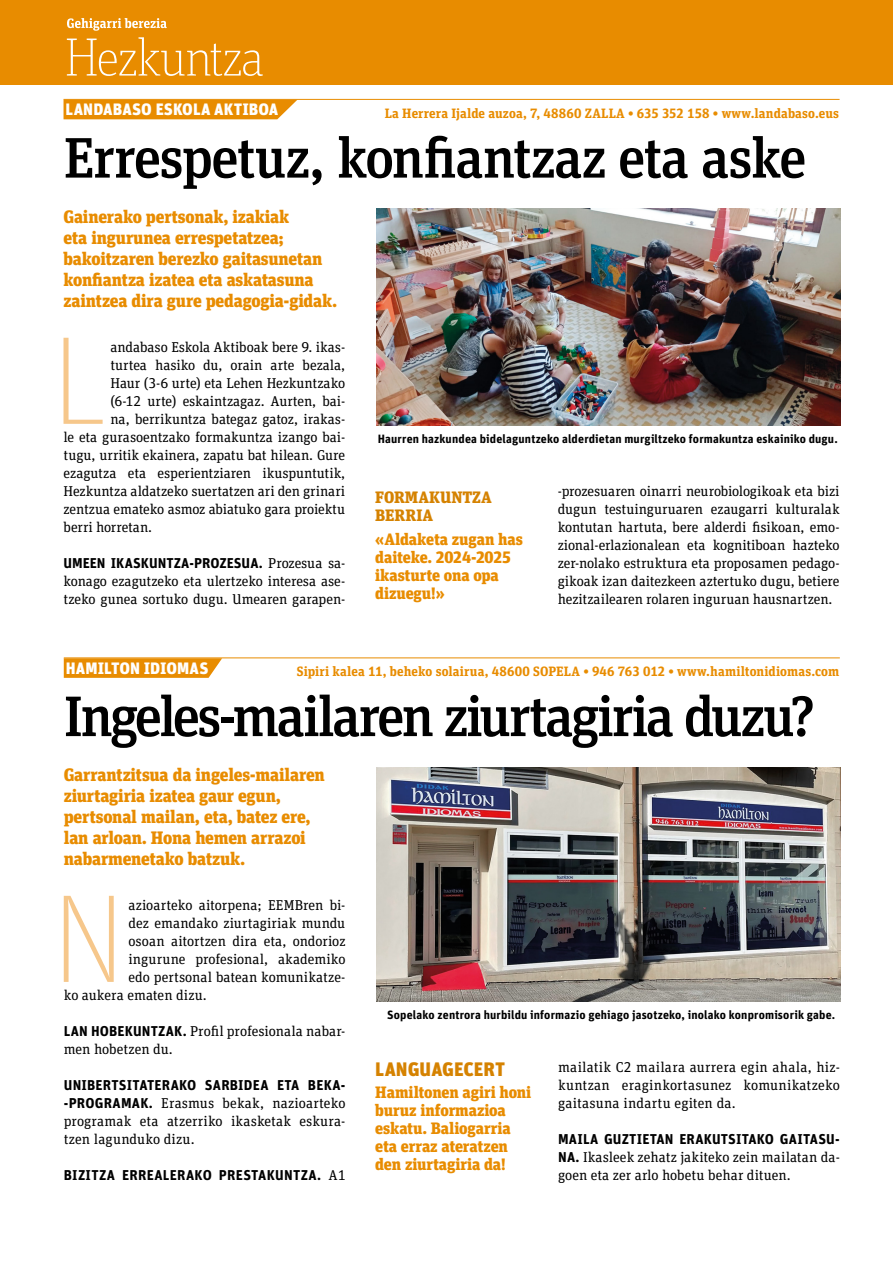
<style>
.page{position:relative;width:893px;height:1263px;background:#fff}
.page>*{position:absolute;margin:0;border:0;box-sizing:border-box;transform-origin:0 0}
.GEHIGARRIA_Testua_kapitularrarekin{font:100 125.7px "FF Unit Pro";color:#f6c78b}
.GEHIGARRIA_Titularra_1{font:500 57px "FF Unit Slab Pro";letter-spacing:-.05em;color:#000}
.GEHIGARRIA_Titularra_1-2{font:500 57px "FF Unit Slab Pro";letter-spacing:-.03em;color:#000}
.t1{font:100 54px "FF Unit Slab Pro";letter-spacing:-.03em;color:#fff}
.GEHIGARRIA_Zinta{font:900 19.5px "FF Unit Pro";color:#d58200}
.GEHIGARRIA_Sarrera{font:900 18px/21px "FF Unit Slab Pro";letter-spacing:-.01em;color:#e88c00}
.AIPUA{font:900 16.5px/18px "FF Unit Slab Pro";letter-spacing:-.01em;color:#e88c00}
.GEHIGARRIA_Ikastetxea{font:900 16.5px "FF Unit Pro";letter-spacing:.005em;color:#fff}
.AIPUA-2{font:900 16.5px/18px "FF Unit Slab Pro";color:#d58200}
.TESTUA_Tartekiarekin{font:14.25px/18px "FF Unit Slab Pro";color:#000;text-align:justify}
.GEHIGARRIA_Testua_kapitularrarekin-2{font:14.25px "FF Unit Slab Pro";color:#000}
.TESTUA_Tartekiarekin-2{font:700 14.25px "FF Unit Pro";letter-spacing:.02em;color:#000}
.GEHIGARRIA_Ikastetxea___datuak{font:700 13.5px "FF Unit Slab Pro";letter-spacing:.01em;color:#e88c00}
.t2{font:700 12px "FF Unit Pro";letter-spacing:.015em;color:#000}
.s1{font-family:"FF Unit Pro";font-weight:700}
.s2{font-family:"FF Unit Slab Pro";font-weight:400}
</style>
<div class="page">
<div style="left:0;top:0;width:893px;height:85px;background:#e88c00"></div>
<svg style="left:67px;top:18px;width:100px;height:13px"></svg>
<hr style="left:64px;top:657px;width:776px;height:1px;background:#e88c00">
<svg style="left:64px;top:658px;width:158px;height:20px;background:#e9920e"></svg>
<hr style="left:64px;top:99px;width:776px;height:1px;background:#e88c00">
<div style="left:64px;top:100px;width:233px;height:19px;background:#e88c00"></div>
<img style="left:377px;top:208px;width:463px;height:217px">
<img style="left:377px;top:768px;width:463px;height:233px">
<h3 class="t1" style="left:64px;top:24px;width:202px">Hezkuntza</h3>
<p class="GEHIGARRIA_Ikastetxea" style="left:66px;top:97px;width:214px">LANDABASO ESKOLA AKTIBOA</p>
<p class="GEHIGARRIA_Ikastetxea___datuak" style="left:385px;top:103px;width:456px">La Herrera Ijalde auzoa, 7, 48860 ZALLA • 635 352 158 • www.landabaso.eus</p>
<p class="GEHIGARRIA_Titularra_1-2" style="left:64px;top:118px;width:744px">Errespetuz, konfiantzaz eta aske</p>
<p class="GEHIGARRIA_Sarrera" style="left:64px;top:205px;width:275px">Gainerako pertsonak, izakiak<br>eta ingurunea errespetatzea; bakoitzaren berezko gaitasunetan konfiantza izatea eta askatasuna zaintzea dira gure pedagogia-gidak.</p>
<p class="GEHIGARRIA_Testua_kapitularrarekin" style="left:51px;top:304px;width:59px">L</p>
<p class="GEHIGARRIA_Testua_kapitularrarekin-2" style="left:110px;top:337px;width:236px">andabaso Eskola Aktiboak bere 9. ikas-</p>
<p class="GEHIGARRIA_Testua_kapitularrarekin-2" style="left:110px;top:355px;width:236px">turtea hasiko du, orain arte bezala,</p>
<p class="GEHIGARRIA_Testua_kapitularrarekin-2" style="left:110px;top:373px;width:236px">Haur (3-6 urte) eta Lehen Hezkuntzako</p>
<p class="GEHIGARRIA_Testua_kapitularrarekin-2" style="left:110px;top:391px;width:236px">(6-12 urte) eskaintzagaz. Aurten, bai-</p>
<p class="GEHIGARRIA_Testua_kapitularrarekin-2" style="left:110px;top:409px;width:236px">na, berrikuntza bategaz gatoz, irakas-</p>
<p class="GEHIGARRIA_Testua_kapitularrarekin-2" style="left:64px;top:427px;width:283px">le eta gurasoentzako formakuntza izango bai-</p>
<p class="GEHIGARRIA_Testua_kapitularrarekin-2" style="left:64px;top:445px;width:283px">tugu, urritik ekainera, zapatu bat hilean. Gure</p>
<p class="GEHIGARRIA_Testua_kapitularrarekin-2" style="left:64px;top:463px;width:283px">ezagutza eta esperientziaren ikuspuntutik,</p>
<p class="GEHIGARRIA_Testua_kapitularrarekin-2" style="left:64px;top:481px;width:283px">Hezkuntza aldatzeko suertatzen ari den grinari</p>
<p class="GEHIGARRIA_Testua_kapitularrarekin-2" style="left:64px;top:499px;width:283px">zentzua emateko asmoz abiatuko gara proiektu</p>
<p class="GEHIGARRIA_Testua_kapitularrarekin-2" style="left:64px;top:517px;width:90px">berri horretan.</p>
<p class="TESTUA_Tartekiarekin" style="left:64px;top:553px;width:283px"><span class="s1">UMEEN IKASKUNTZA-PROZESUA.</span> Prozesua sa&shy;konago ezagutzeko eta ulertzeko interesa ase&shy;tzeko gunea sortuko dugu. Umearen garapen-</p>
<p class="t2" style="left:378px;top:430px;width:462px">Haurren hazkundea bidelaguntzeko alderdietan murgiltzeko formakuntza eskainiko dugu.</p>
<p class="AIPUA-2" style="left:375px;top:487px;width:118px">FORMAKUNTZA<br>BERRIA</p>
<p class="AIPUA" style="left:375px;top:529px;width:149px">«Aldaketa zugan has daiteke. 2024-2025 ikasturte ona opa dizuegu!»</p>
<p class="TESTUA_Tartekiarekin" style="left:558px;top:481px;width:283px">-prozesuaren oinarri neurobiologikoak eta bizi dugun testuinguruaren ezaugarri kulturalak kontutan hartuta, bere alderdi fisikoan, emo&shy;zional-erlazionalean eta kognitiboan hazteko zer-nolako estruktura eta proposamen pedago&shy;gikoak izan daitezkeen aztertuko dugu, betiere hezitzailearen rolaren inguruan hausnartzen.</p>
<p class="GEHIGARRIA_Ikastetxea" style="left:66px;top:655px;width:144px">HAMILTON IDIOMAS</p>
<p class="GEHIGARRIA_Ikastetxea___datuak" style="left:297px;top:661px;width:544px">Sipiri kalea 11, beheko solairua, 48600 SOPELA • 946 763 012 • www.hamiltonidiomas.com</p>
<p class="GEHIGARRIA_Titularra_1" style="left:64px;top:676px;width:753px">Ingeles-mailaren ziurtagiria duzu?</p>
<p class="GEHIGARRIA_Sarrera" style="left:64px;top:763px;width:263px">Garrantzitsua da ingeles-mailaren ziurtagiria izatea gaur egun, pertsonal mailan, eta, batez ere, lan arloan. Hona hemen arrazoi nabarmenetako batzuk.</p>
<p class="GEHIGARRIA_Testua_kapitularrarekin" style="left:51px;top:862px;width:76px">N</p>
<p class="GEHIGARRIA_Testua_kapitularrarekin-2" style="left:129px;top:895px;width:218px">azioarteko aitorpena; EEMBren bi-</p>
<p class="GEHIGARRIA_Testua_kapitularrarekin-2" style="left:129px;top:913px;width:218px">dez emandako ziurtagiriak mundu</p>
<p class="GEHIGARRIA_Testua_kapitularrarekin-2" style="left:129px;top:931px;width:218px">osoan aitortzen dira eta, ondorioz</p>
<p class="GEHIGARRIA_Testua_kapitularrarekin-2" style="left:129px;top:949px;width:218px">ingurune profesional, akademiko</p>
<p class="GEHIGARRIA_Testua_kapitularrarekin-2" style="left:129px;top:967px;width:218px">edo pertsonal batean komunikatze-</p>
<p class="GEHIGARRIA_Testua_kapitularrarekin-2" style="left:64px;top:985px;width:144px">ko aukera ematen dizu.</p>
<p class="TESTUA_Tartekiarekin" style="left:64px;top:1021px;width:283px"><span class="s1">LAN HOBEKUNTZAK.</span> Profil profesionala nabar&shy;men hobetzen du.</p>
<p class="TESTUA_Tartekiarekin" style="left:64px;top:1075px;width:283px"><span class="s1">UNIBERTSITATERAKO SARBIDEA ETA BEKA--PROGRAMAK.</span> Erasmus bekak, nazioarteko programak eta atzerriko ikasketak eskura&shy;tzen lagunduko dizu.</p>
<p class="TESTUA_Tartekiarekin-2" style="left:64px;top:1164px;width:283px">BIZITZA ERREALERAKO PRESTAKUNTZA. <span class="s2">A1</span></p>
<p class="t2" style="left:387px;top:1006px;width:450px">Sopelako zentrora hurbildu informazio gehiago jasotzeko, inolako konpromisorik gabe.</p>
<p class="GEHIGARRIA_Zinta" style="left:375px;top:1054px;width:131px">LANGUAGECERT</p>
<p class="AIPUA" style="left:375px;top:1082px;width:158px">Hamiltonen agiri honi buruz informazioa eskatu. Baliogarria eta erraz ateratzen den ziurtagiria da!</p>
<p class="TESTUA_Tartekiarekin" style="left:558px;top:1057px;width:283px">mailatik C2 mailara aurrera egin ahala, hiz&shy;kuntzan eraginkortasunez komunikatzeko gaitasuna indartu egiten da.</p>
<p class="TESTUA_Tartekiarekin" style="left:558px;top:1129px;width:283px"><span class="s1">MAILA GUZTIETAN ERAKUTSITAKO GAITASU-NA.</span> Ikasleek zehatz jakiteko zein mailatan da&shy;goen eta zer arlo hobetu behar dituen.</p>
</div>
